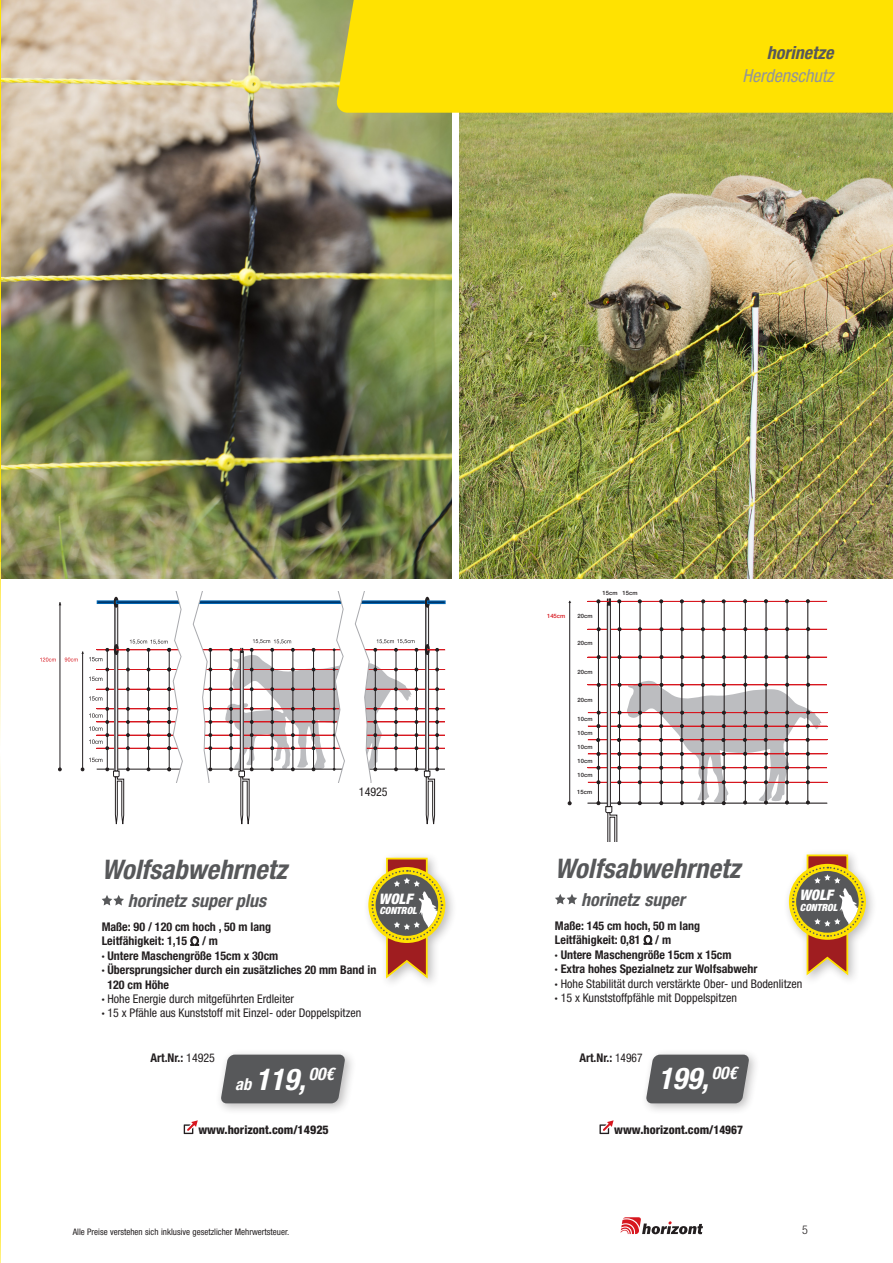
<style>
.page{position:relative;width:893px;height:1263px;background:#fff}
.page>*{position:absolute;margin:0;border:0;box-sizing:border-box;transform-origin:0 0}
.t1{font:italic 700 condensed 30px "Helvetica Neue";color:#fff}
.t2{font:italic 700 condensed 27px "Helvetica Neue";color:#57585a}
.t3{font:italic 700 condensed 18px "Helvetica Neue";color:#57585a}
.t4{font:italic condensed 18px "Helvetica Neue";color:#939598}
.t5{font:italic 900 condensed 14.55px "Helvetica Neue";color:#fff}
.t6{font:700 condensed 12px/14.4px "Helvetica Neue";color:#231f20}
.t7{font:condensed 12px "Helvetica Neue";color:#231f20}
.t8{font:800 condensed 12px "Helvetica Neue";color:#231f20}
.t9{font:300 condensed 12px "Helvetica Neue";color:#231f20}
.t10{font:italic 900 condensed 9.9px "Helvetica Neue";color:#fff}
.t11{font:condensed 9px "Helvetica Neue";color:#231f20}
.t12{font:500 5.85px "Helvetica Neue";color:#231f20}
.t13{font:500 5.85px "Helvetica Neue";color:#d7171f}
.s1{font-family:"Arial";font-weight:400;font-stretch:normal}
.s2{font-weight:700}
.s3{font-weight:400}
.s4{font-size:16.5px}
</style>
<div class="page">
<img style="left:459px;top:113px;width:434px;height:465px">
<svg style="left:0;top:562px;width:226px;height:701px"></svg>
<div style="left:215px;top:1049px;width:142px;height:66px;background:#231f20;opacity:.3"></div>
<svg style="left:220px;top:1054px;width:126px;height:49px"></svg>
<svg style="left:621px;top:1217px;width:82px;height:17px"></svg>
<svg style="left:102px;top:895px;width:22px;height:10px"></svg>
<svg style="left:555px;top:894px;width:22px;height:10px"></svg>
<hr style="left:588px;top:601px;width:239px;height:1px;background:#d7171f">
<hr style="left:588px;top:629px;width:239px;height:1px;background:#d7171f">
<hr style="left:588px;top:656px;width:239px;height:1px;background:#d7171f">
<hr style="left:588px;top:684px;width:239px;height:1px;background:#d7171f">
<hr style="left:588px;top:712px;width:239px;height:1px;background:#d7171f">
<hr style="left:588px;top:726px;width:239px;height:1px;background:#d7171f">
<hr style="left:588px;top:739px;width:239px;height:1px;background:#d7171f">
<hr style="left:588px;top:753px;width:239px;height:1px;background:#d7171f">
<hr style="left:588px;top:767px;width:239px;height:1px;background:#d7171f">
<hr style="left:588px;top:782px;width:239px;height:1px;background:#d7171f">
<svg style="left:638px;top:655px;width:4px;height:4px"></svg>
<svg style="left:597px;top:801px;width:24px;height:41px"></svg>
<hr style="left:598px;top:601px;width:1px;height:201px;background:#231f20">
<hr style="left:619px;top:602px;width:1px;height:201px;background:#231f20">
<hr style="left:640px;top:601px;width:1px;height:201px;background:#231f20">
<hr style="left:661px;top:602px;width:1px;height:201px;background:#231f20">
<hr style="left:682px;top:601px;width:1px;height:201px;background:#231f20">
<hr style="left:703px;top:602px;width:1px;height:201px;background:#231f20">
<hr style="left:588px;top:803px;width:239px;height:1px;background:#231f20">
<hr style="left:569px;top:601px;width:1px;height:202px;background:#231f20">
<div style="left:607px;top:605px;width:3px;height:202px;border:1px solid #231f20"></div>
<svg style="left:597px;top:598px;width:14px;height:7px"></svg>
<hr style="left:724px;top:601px;width:1px;height:201px;background:#231f20">
<hr style="left:745px;top:602px;width:1px;height:201px;background:#231f20">
<hr style="left:766px;top:601px;width:1px;height:201px;background:#231f20">
<hr style="left:787px;top:602px;width:1px;height:201px;background:#231f20">
<hr style="left:808px;top:602px;width:1px;height:201px;background:#231f20">
<svg style="left:627px;top:680px;width:195px;height:125px"></svg>
<hr style="left:96px;top:748px;width:349px;height:1px;background:#d7171f">
<hr style="left:96px;top:735px;width:349px;height:1px;background:#d7171f">
<hr style="left:96px;top:721px;width:349px;height:1px;background:#d7171f">
<hr style="left:97px;top:708px;width:348px;height:1px;background:#d7171f">
<hr style="left:96px;top:689px;width:349px;height:1px;background:#d7171f">
<hr style="left:97px;top:669px;width:348px;height:1px;background:#d7171f">
<hr style="left:97px;top:649px;width:348px;height:1px;background:#d7171f">
<hr style="left:97px;top:769px;width:348px;height:1px;background:#231f20">
<svg style="left:435px;top:733px;width:4px;height:4px"></svg>
<svg style="left:435px;top:720px;width:4px;height:4px"></svg>
<div style="left:426px;top:604px;width:3px;height:167px;border:1px solid #231f20"></div>
<hr style="left:437px;top:651px;width:1px;height:118px;background:#231f20">
<div style="left:116px;top:600px;width:309px;height:4px;border:1px solid #0166b3"></div>
<div style="left:140px;top:783px;width:77px;height:34px;background:#fff"></div>
<svg style="left:425px;top:644px;width:14px;height:11px"></svg>
<svg style="left:425px;top:597px;width:5px;height:11px"></svg>
<div style="left:427px;top:600px;width:19px;height:4px;border:1px solid #0166b3"></div>
<svg style="left:40px;top:590px;width:172px;height:235px"></svg>
<svg style="left:225px;top:590px;width:193px;height:235px"></svg>
<svg style="left:424px;top:768px;width:15px;height:57px"></svg>
<img style="left:1px;top:0;width:451px;height:578px">
<div style="left:335px;top:0;width:558px;height:113px;background:#ffe201"></div>
<div style="left:640px;top:1049px;width:120px;height:66px;background:#231f20;opacity:.3"></div>
<svg style="left:645px;top:1054px;width:105px;height:49px"></svg>
<div style="left:783px;top:848px;width:95px;height:138px;background:#231f20;opacity:.3"></div>
<svg style="left:791px;top:854px;width:73px;height:123px"></svg>
<div style="left:362px;top:852px;width:95px;height:137px;background:#231f20;opacity:.3"></div>
<svg style="left:370px;top:857px;width:73px;height:123px"></svg>
<svg style="left:599px;top:1120px;width:15px;height:14px"></svg>
<svg style="left:184px;top:1120px;width:14px;height:14px"></svg>
<p class="t3" style="left:767px;top:42px;width:68px">horinetze</p>
<p class="t4" style="left:742px;top:65px;width:92px">Herdenschutz</p>
<p class="t7" style="left:359px;top:785px;width:30px">14925</p>
<p class="t13" style="left:547px;top:612px;width:20px">145cm</p>
<p class="t12" style="left:578px;top:612px;width:16px">20cm</p>
<p class="t12" style="left:578px;top:639px;width:16px">20cm</p>
<p class="t12" style="left:578px;top:668px;width:16px">20cm</p>
<p class="t12" style="left:578px;top:696px;width:16px">20cm</p>
<p class="t12" style="left:578px;top:716px;width:16px">10cm</p>
<p class="t12" style="left:578px;top:743px;width:16px">10cm</p>
<p class="t12" style="left:578px;top:758px;width:16px">10cm</p>
<p class="t12" style="left:578px;top:772px;width:16px">10cm</p>
<p class="t12" style="left:578px;top:730px;width:16px">10cm</p>
<p class="t12" style="left:577px;top:789px;width:16px">15cm</p>
<p class="t12" style="left:622px;top:590px;width:16px">15cm</p>
<p class="t12" style="left:602px;top:590px;width:16px">15cm</p>
<p class="t2" style="left:102px;top:853px;width:187px">Wolfsabwehrnetz</p>
<p class="t2" style="left:555px;top:852px;width:187px">Wolfsabwehrnetz</p>
<p class="t3" style="left:128px;top:889px;width:140px">horinetz super plus</p>
<p class="t3" style="left:581px;top:888px;width:105px">horinetz super</p>
<p class="t5" style="left:379px;top:889px;width:35px">WOLF</p>
<p class="t10" style="left:379px;top:904px;width:39px">CONTROL</p>
<p class="t5" style="left:799px;top:886px;width:35px">WOLF</p>
<p class="t10" style="left:800px;top:901px;width:39px">CONTROL</p>
<p class="t6" style="left:102px;top:919px;width:171px">Maße: 90 / 120 cm hoch , 50 m lang</p>
<p class="t6" style="left:102px;top:934px;width:118px">Leitfähigkeit: 1,15 <span class="s1">Ω</span> / m</p>
<p class="t6" style="left:102px;top:948px;width:178px">· Untere Maschengröße 15cm x 30cm</p>
<p class="t6" style="left:107px;top:963px;width:270px;text-indent:-6px">· Übersprungsicher durch ein zusätzliches 20 mm Band in<br>120 cm Höhe</p>
<p class="t7" style="left:102px;top:992px;width:194px"><span class="s2">·</span> Hohe Energie durch mitgeführten Erdleiter</p>
<p class="t7" style="left:102px;top:1006px;width:261px"><span class="s2">·</span> 15 x Pfähle aus Kunststoff mit Einzel- oder Doppelspitzen</p>
<p class="t6" style="left:555px;top:918px;width:147px">Maße: 145 cm hoch, 50 m lang</p>
<p class="t6" style="left:555px;top:933px;width:118px">Leitfähigkeit: 0,81 <span class="s1">Ω</span> / m</p>
<p class="t6" style="left:555px;top:947px;width:178px">· Untere Maschengröße 15cm x 15cm</p>
<p class="t6" style="left:555px;top:961px;width:204px">· Extra hohes Spezialnetz zur Wolfsabwehr</p>
<p class="t7" style="left:555px;top:976px;width:249px"><span class="s2">·</span> Hohe Stabilität durch verstärkte Ober- und Bodenlitzen</p>
<p class="t7" style="left:555px;top:991px;width:184px"><span class="s2">·</span> 15 x Kunststoffpfähle mit Doppelspitzen</p>
<p class="t6" style="left:151px;top:1050px;width:66px">Art.Nr.: <span class="s3">14925</span></p>
<p class="t6" style="left:579px;top:1050px;width:65px">Art.Nr.: <span class="s3">14967</span></p>
<p class="t1" style="left:235px;top:1061px;width:100px"><span class="s4">ab</span> 119, <sup>00€</sup></p>
<p class="t1" style="left:658px;top:1060px;width:80px">199, <sup>00€</sup></p>
<p class="t8" style="left:198px;top:1122px;width:132px">www.horizont.com/14925</p>
<p class="t8" style="left:614px;top:1122px;width:130px">www.horizont.com/14967</p>
<p class="t11" style="left:73px;top:1226px;width:218px">Alle Preise verstehen sich inklusive gesetzlicher Mehrwertsteuer.</p>
<p class="t9" style="left:802px;top:1223px;width:7px">5</p>
</div>
